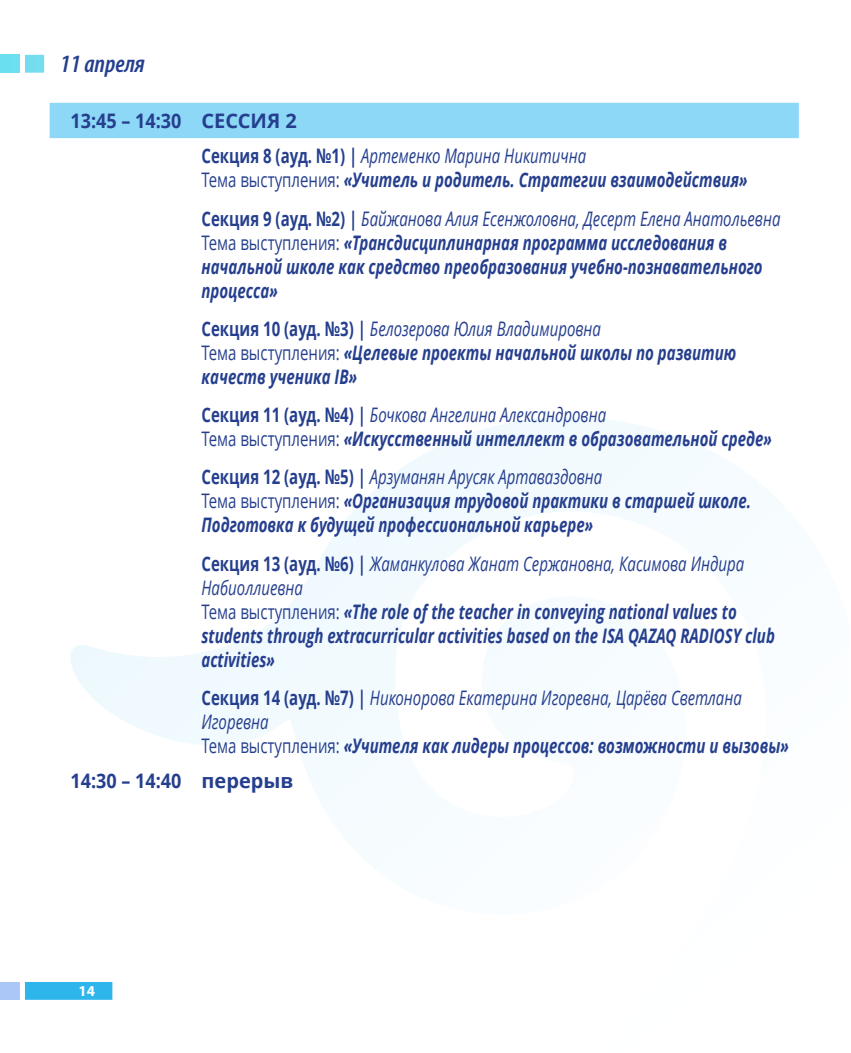
<style>
.page{position:relative;width:851px;height:1053px;background:#fff}
.page>*{position:absolute;margin:0;border:0;box-sizing:border-box;transform-origin:0 0}
.t1{font:italic 600 condensed 25px "Myriad Pro";color:#253f8e}
.основа{font:italic 700 20px/24px "Open Sans";color:#253f8e;scale:.75 1}
.основа-2{font:italic 20px/24px "Open Sans";color:#253f8e;scale:.75 1}
.основа-3{font:700 20px "Open Sans";color:#253f8e;scale:.9 1}
.основа-4{font:700 20px "Open Sans";color:#253f8e}
.t2{font:700 15px "Myriad Pro";color:#fff}
.s1{font-style:normal}
.s2{font-weight:400}
.s3{font-weight:400;font-style:normal}
.s4{font-weight:700;font-style:normal}
.s5{font-weight:700}
</style>
<div class="page">
<svg style="left:25px;top:982px;width:87px;height:17px"></svg>
<div style="left:0;top:981px;width:19px;height:18px;background:#abc7f7"></div>
<div style="left:50px;top:103px;width:748px;height:35px;background:#8dd7f7"></div>
<p class="t1" style="left:60px;top:51px;width:86px">11 апреля</p>
<p class="основа-3" style="left:71px;top:107px;width:125px">13:45 – 14:30</p>
<p class="основа-4" style="left:201px;top:107px;width:97px">СЕССИЯ 2</p>
<p class="основа" style="left:201px;top:144px;width:729px"><span class="s1">Секция 8 (ауд. №1) |</span> <span class="s2">Артеменко Марина Никитична<br></span><span class="s3">Тема выступления:</span> «Учитель и родитель. Стратегии взаимодействия»</p>
<p class="основа" style="left:201px;top:206px;width:773px"><span class="s1">Секция 9 (ауд. №2) |</span> <span class="s2">Байжанова Алия Есенжоловна, Десерт Елена Анатольевна </span><span class="s3">Тема выступления:</span> «Трансдисциплинарная программа исследования в начальной школе как средство преобразования учебно-познавательного процесса»</p>
<p class="основа" style="left:201px;top:316px;width:714px"><span class="s1">Секция 10 (ауд. №3) |</span> <span class="s2">Белозерова Юлия Владимировна<br></span><span class="s3">Тема выступления:</span> «Целевые проекты начальной школы по развитию качеств ученика IB»</p>
<p class="основа" style="left:201px;top:402px;width:762px"><span class="s1">Секция 11 (ауд. №4) |</span> <span class="s2">Бочкова Ангелина Александровна<br></span><span class="s3">Тема выступления:</span> «Искусственный интеллект в образовательной среде»</p>
<p class="основа" style="left:201px;top:464px;width:734px"><span class="s1">Секция 12 (ауд. №5) |</span> <span class="s2">Арзуманян Арусяк Артаваздовна<br></span><span class="s3">Тема выступления:</span> «Организация трудовой практики в старшей школе.<br>Подготовка к будущей профессиональной карьере»</p>
<p class="основа" style="left:201px;top:550px;width:766px"><span class="s1">Секция 13 (ауд. №6) |</span> <span class="s2">Жаманкулова Жанат Сержановна, Касимова Индира Набиоллиевна<br></span><span class="s3">Тема выступления:</span> «The role of the teacher in conveying national values to students through extracurricular activities based on the ISA QAZAQ RADIOSY club activities»</p>
<p class="основа-2" style="left:201px;top:685px;width:784px"><span class="s4">Секция 14 (ауд. №7) |</span> Никонорова Екатерина Игоревна, Царёва Светлана<br>Игоревна<br><span class="s1">Тема выступления:</span> <span class="s5">«Учителя как лидеры процессов: возможности и вызовы»</span></p>
<p class="основа-3" style="left:71px;top:766px;width:125px">14:30 – 14:40</p>
<p class="основа-4" style="left:201px;top:766px;width:93px">перерыв</p>
<p class="t2" style="left:78px;top:981px;width:18px">14</p>
</div>
